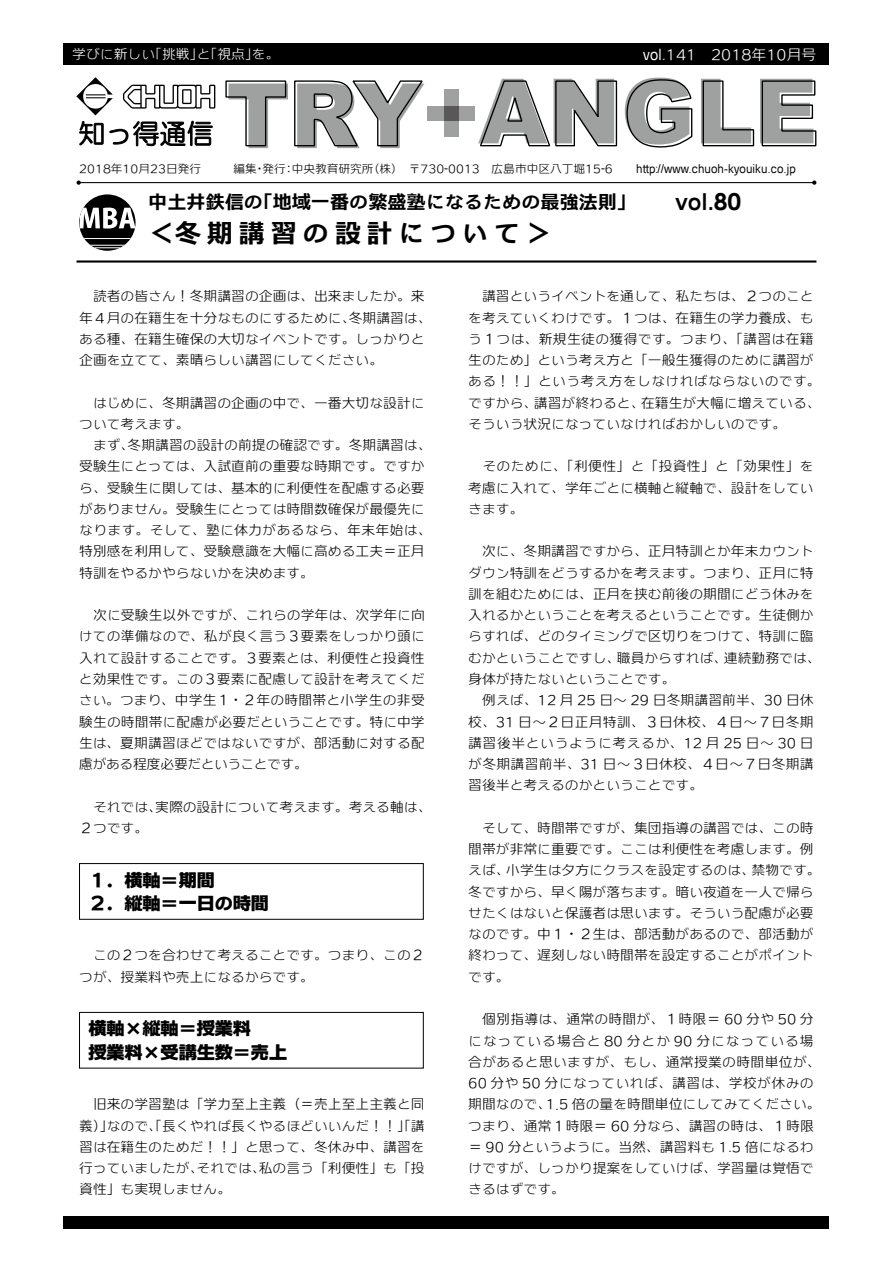
<style>
.page{position:relative;width:893px;height:1263px;background:#fff}
.page>*{position:absolute;margin:0;border:0;box-sizing:border-box;transform-origin:0 0}
.t1{font:26.55px "C4 Beogo Nexus E";letter-spacing:.2em;color:#000}
.t2{font:700 23.4px "Catriel";color:#000;scale:.95 1}
.t3{font:19.2px "C4 Beogo Nexus E";color:#000}
.t4{font:18px/23.4px "C4 Beogo H";color:#000}
.t5{font:14.4px "C4 Beogo L";color:#fff}
.t6{font:13.8px/21.3px "C4 Universal View BDY EL";color:#000}
.t7{font:13.8px "C4 Universal View BDY EL";color:#fff}
.t8{font:12.3px "Catriel";color:#000;scale:.95 1}
.t9{font:11.7px "C4 Universal View BDY EL";color:#000}
.t10{font:11.4px "C4 Beogo L";color:#000}
.s1{font-family:"Catriel";font-size:15.6px}
.s2{font-family:"C4 Universal View BDY EL";font-size:14.85px}
.s3{font-family:"C4 Universal View BDY EL";font-size:11.7px}
.s4{font-family:"C4 Beogo L"}
.s5{font-family:"C4 Beogo L";font-size:11.4px}
.s6{font-family:"Catriel";font-size:12.3px}
.s7{font-family:"Century Gothic"}
.s8{font-family:"C4 Beogo L";font-size:13.35px}
.s9{font-family:"Catriel";font-size:14.55px}
</style>
<div class="page">
<svg style="left:76px;top:77px;width:139px;height:70px"></svg>
<svg style="left:225px;top:78px;width:591px;height:70px"></svg>
<div style="left:427px;top:106px;width:17px;height:14px;background:#9fa0a0"></div>
<div style="left:458px;top:106px;width:17px;height:14px;background:#9fa0a0"></div>
<div style="left:444px;top:120px;width:14px;height:17px;background:#9fa0a0"></div>
<div style="left:444px;top:89px;width:14px;height:17px;background:#9fa0a0"></div>
<div style="left:444px;top:106px;width:14px;height:14px;background:#595757"></div>
<div style="left:64px;top:1216px;width:765px;height:13px;background:#000"></div>
<div style="left:64px;top:44px;width:765px;height:21px;background:#000"></div>
<hr style="left:79px;top:182px;width:735px;height:1px;background:#000">
<svg style="left:77px;top:180px;width:4px;height:5px"></svg>
<svg style="left:812px;top:180px;width:4px;height:5px"></svg>
<hr style="left:77px;top:260px;width:739px;height:3px;background:#000">
<div style="left:79px;top:194px;width:57px;height:57px;background:#000;border-radius:50%"></div>
<svg style="left:79px;top:208px;width:57px;height:21px"></svg>
<hr style="left:79px;top:247px;width:57px;height:1px;background:#fff">
<hr style="left:79px;top:245px;width:57px;height:1px;background:#fff">
<hr style="left:79px;top:238px;width:57px;height:1px;background:#fff">
<div style="left:79px;top:863px;width:345px;height:56px;border:1px solid #000"></div>
<div style="left:79px;top:1012px;width:345px;height:56px;border:1px solid #000"></div>
<p class="t7" style="left:72px;top:47px;width:209px">学びに新しい「挑戦」と「視点」を。</p>
<p class="t5" style="left:643px;top:47px;width:175px"><span class="s1">vol.</span>141 2018<span class="s2">年</span>10<span class="s2">月号</span></p>
<p class="t10" style="left:79px;top:163px;width:123px">2018<span class="s3">年</span>10<span class="s3">月</span>23<span class="s3">日発行</span></p>
<p class="t9" style="left:233px;top:163px;width:381px">編集・発行：中央教育研究所（株）<span class="s4">〒</span><span class="s5">730</span><span class="s6">-</span><span class="s5">0013</span> 広島市中区八丁堀<span class="s5">15</span><span class="s6">-</span><span class="s5">6</span></p>
<p class="t8" style="left:636px;top:162px;width:170px">http://www.chuoh-kyouiku.co.jp</p>
<h3 class="t3" style="left:148px;top:192px;width:489px">中土井鉄信の「地域一番の繁盛塾になるための最強法則」</h3>
<h2 class="t2" style="left:676px;top:188px;width:71px">vol.<span class="s7">80</span></h2>
<h1 class="t1" style="left:148px;top:220px;width:405px">＜冬期講習の設計について＞</h1>
<p class="t6" style="left:79px;top:285px;width:354px;text-indent:14px">読者の皆さん！冬期講習の企画は、出来ましたか。来年 <span class="s8">4</span> 月の在籍生を十分なものにするために、冬期講習は、ある種、在籍生確保の大切なイベントです。しっかりと企画を立てて、素晴らしい講習にしてください。</p>
<p class="t6" style="left:79px;top:392px;width:347px;text-indent:14px">はじめに、冬期講習の企画の中で、一番大切な設計について考えます。</p>
<p class="t6" style="left:79px;top:434px;width:354px;text-indent:14px">まず、冬期講習の設計の前提の確認です。冬期講習は、受験生にとっては、入試直前の重要な時期です。ですから、受験生に関しては、基本的に利便性を配慮する必要がありません。受験生にとっては時間数確保が最優先になります。そして、塾に体力があるなら、年末年始は、特別感を利用して、受験意識を大幅に高める工夫<span class="s4">＝</span>正月特訓をやるかやらないかを決めます。</p>
<p class="t6" style="left:79px;top:604px;width:348px;text-align:justify;text-indent:14px">次に受験生以外ですが、これらの学年は、次学年に向けての準備なので、私が良く言う<span class="s4">３</span>要素をしっかり頭に入れて設計することです。<span class="s4">３</span>要素とは、利便性と投資性と効果性です。この<span class="s4">３</span>要素に配慮して設計を考えてください。つまり、中学生<span class="s4">１</span>・<span class="s4">２</span>年の時間帯と小学生の非受験生の時間帯に配慮が必要だということです。特に中学生は、夏期講習ほどではないですが、部活動に対する配慮がある程度必要だということです。</p>
<p class="t6" style="left:79px;top:796px;width:354px;text-indent:14px">それでは、実際の設計について考えます。考える軸は、<br><span class="s4">２</span>つです。</p>
<h3 class="t4" style="left:88px;top:868px;width:182px">１．横軸＝期間<br>２．縦軸＝一日の時間</h3>
<p class="t6" style="left:79px;top:944px;width:347px;text-indent:14px">この<span class="s4">２</span>つを合わせて考えることです。つまり、この<span class="s4">２</span>つが、授業料や売上になるからです。</p>
<h3 class="t4" style="left:88px;top:1017px;width:200px">横軸×縦軸＝授業料<br>授業料×受講生数＝売上</h3>
<p class="t6" style="left:79px;top:1093px;width:347px;text-align:justify;text-indent:14px">旧来の学習塾は「学力至上主義（<span class="s4">＝</span>売上至上主義と同義）」なので、「長くやれば長くやるほどいいんだ！！」「講習は在籍生のためだ！！」と思って、冬休み中、講習を行っていましたが、それでは、私の言う「利便性」も「投資性」も実現しません。</p>
<p class="t6" style="left:468px;top:285px;width:354px;text-indent:14px">講習というイベントを通して、私たちは、<span class="s4">２</span>つのことを考えていくわけです。<span class="s4">１</span>つは、在籍生の学力養成、もう<span class="s4">１</span>つは、新規生徒の獲得です。つまり、「講習は在籍生のため」という考え方と「一般生獲得のために講習がある！！」という考え方をしなければならないのです。ですから、講習が終わると、在籍生が大幅に増えている、そういう状況になっていなければおかしいのです。</p>
<p class="t6" style="left:468px;top:455px;width:347px;text-align:justify;text-indent:14px">そのために、「利便性」と「投資性」と「効果性」を考慮に入れて、学年ごとに横軸と縦軸で、設計をしていきます。</p>
<p class="t6" style="left:468px;top:541px;width:354px;text-indent:14px">次に、冬期講習ですから、正月特訓とか年末カウントダウン特訓をどうするかを考えます。つまり、正月に特訓を組むためには、正月を挟む前後の期間にどう休みを入れるかということを考えるということです。生徒側からすれば、どのタイミングで区切りをつけて、特訓に臨むかということですし、職員からすれば、連続勤務では、身体が持たないということです。</p>
<p class="t6" style="left:468px;top:689px;width:347px;text-align:justify;text-indent:14px">例えば、<span class="s8">12</span> 月 <span class="s8">25</span> 日～ <span class="s8">29</span> 日冬期講習前半、<span class="s8">30</span> 日休校、<span class="s8">31</span> 日～<span class="s4">２</span>日正月特訓、<span class="s4">３</span>日休校、<span class="s4">４</span>日～<span class="s4">７</span>日冬期講習後半というように考えるか、<span class="s8">12</span> 月 <span class="s8">25</span> 日～ <span class="s8">30</span> 日が冬期講習前半、<span class="s8">31</span> 日～<span class="s4">３</span>日休校、<span class="s4">４</span>日～<span class="s4">７</span>日冬期講習後半と考えるのかということです。</p>
<p class="t6" style="left:468px;top:817px;width:354px;text-indent:14px">そして、時間帯ですが、集団指導の講習では、この時間帯が非常に重要です。ここは利便性を考慮します。例えば、小学生は夕方にクラスを設定するのは、禁物です。冬ですから、早く陽が落ちます。暗い夜道を一人で帰らせたくはないと保護者は思います。そういう配慮が必要なのです。中<span class="s4">１</span>・<span class="s4">２</span>生は、部活動があるので、部活動が終わって、遅刻しない時間帯を設定することがポイントです。</p>
<p class="t6" style="left:468px;top:1008px;width:354px;text-indent:14px">個別指導は、通常の時間が、<span class="s4">１</span>時限<span class="s4">＝</span> <span class="s8">60</span> 分や <span class="s8">50</span> 分になっている場合と <span class="s8">80</span> 分とか <span class="s8">90</span> 分になっている場合があると思いますが、もし、通常授業の時間単位が、<br><span class="s8">60</span> 分や <span class="s8">50</span> 分になっていれば、講習は、学校が休みの期間なので、<span class="s8">1</span><span class="s9">.</span><span class="s8">5</span> 倍の量を時間単位にしてみてください。つまり、通常<span class="s4">１</span>時限<span class="s4">＝</span> <span class="s8">60</span> 分なら、講習の時は、<span class="s4">１</span>時限<span class="s4">＝</span> <span class="s8">90</span> 分というように。当然、講習料も <span class="s8">1</span><span class="s9">.</span><span class="s8">5</span> 倍になるわけですが、しっかり提案をしていけば、学習量は覚悟できるはずです。</p>
</div>
